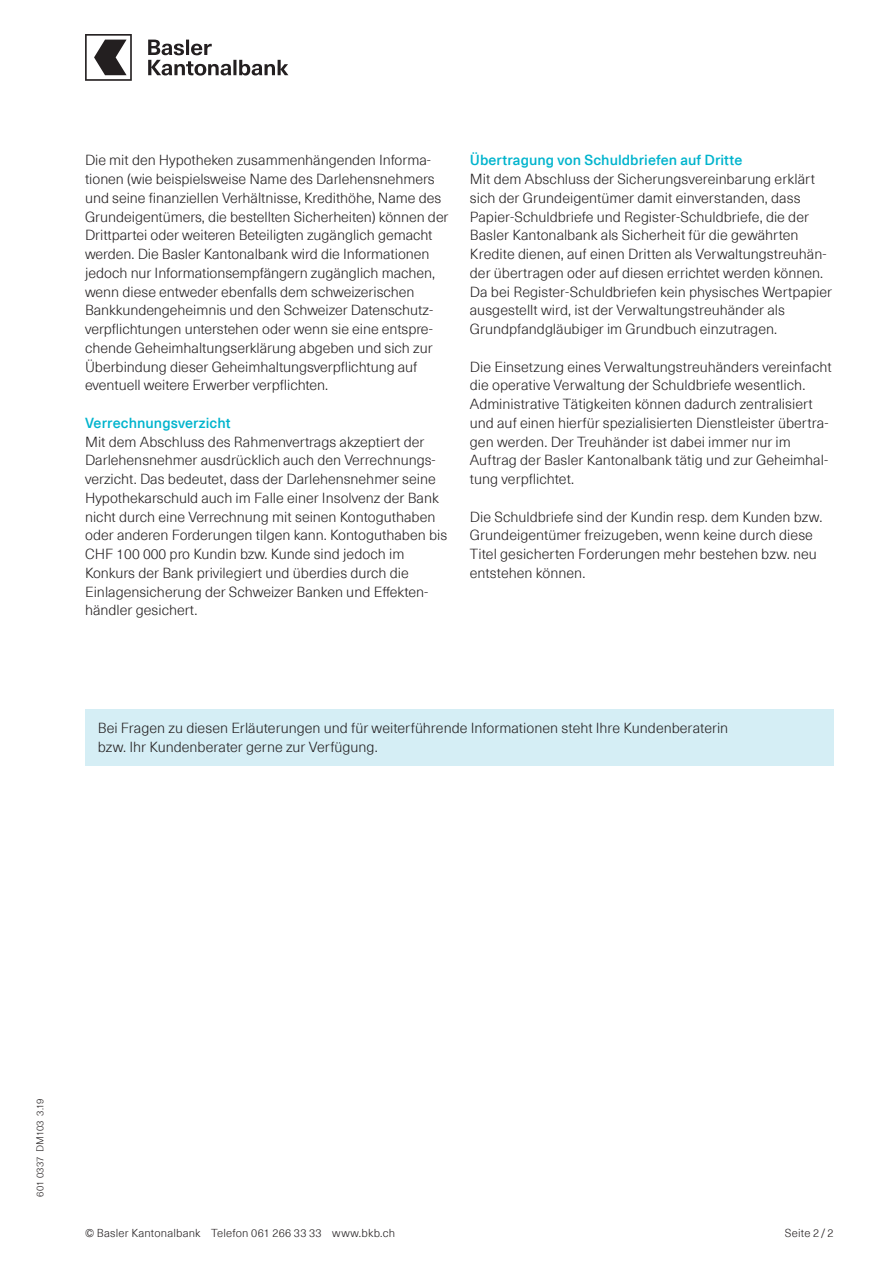
<style>
.page{position:relative;width:893px;height:1263px;background:#fff}
.page>*{position:absolute;margin:0;border:0;box-sizing:border-box;transform-origin:0 0}
.t1{font:300 14.25px/18.8px "Neue Haas Unica Pro";color:#231f20}
.t2{font:500 14.25px "Neue Haas Unica Pro";letter-spacing:.005em;color:#00b4cd}
.t3{font:300 11.25px "Neue Haas Unica Pro";letter-spacing:.015em;color:#231f20}
.t4{font:300 9.75px "Neue Haas Unica Pro";letter-spacing:.01em;color:#231f20}
</style>
<div class="page">
<svg style="left:85px;top:34px;width:203px;height:47px"></svg>
<div style="left:85px;top:709px;width:748px;height:56px;background:#d5eef5"></div>
<p class="t1" style="left:85px;top:151px;width:365px">Die mit den Hypotheken zusammenhängenden Informa&shy;tionen (wie beispielsweise Name des Darlehensnehmers und seine finanziellen Verhältnisse, Kredithöhe, Name des Grundeigentümers, die bestellten Sicherheiten) können der Drittpartei oder weiteren Beteiligten zugänglich gemacht werden. Die Basler Kantonalbank wird die Informationen jedoch nur Informationsempfängern zugänglich machen, wenn diese entweder ebenfalls dem schweizerischen Bankkundengeheimnis und den Schweizer Datenschutz&shy;verpflichtungen unterstehen oder wenn sie eine entspre&shy;chende Geheimhaltungserklärung abgeben und sich zur Überbindung dieser Geheimhaltungsverpflichtung auf eventuell weitere Erwerber verpflichten.</p>
<p class="t2" style="left:85px;top:414px;width:147px">Verrechnungsverzicht</p>
<p class="t1" style="left:85px;top:432px;width:364px">Mit dem Abschluss des Rahmenvertrags akzeptiert der Darlehensnehmer ausdrücklich auch den Verrechnungs&shy;verzicht. Das bedeutet, dass der Darlehensnehmer seine Hypothekarschuld auch im Falle einer Insolvenz der Bank nicht durch eine Verrechnung mit seinen Kontoguthaben oder anderen Forderungen tilgen kann. Kontoguthaben bis CHF 100 000 pro Kundin bzw. Kunde sind jedoch im Konkurs der Bank privilegiert und überdies durch die Einlagensicherung der Schweizer Banken und Effekten&shy;händler gesichert.</p>
<p class="t2" style="left:470px;top:152px;width:274px">Übertragung von Schuldbriefen auf Dritte</p>
<p class="t1" style="left:470px;top:170px;width:364px">Mit dem Abschluss der Sicherungsvereinbarung erklärt sich der Grundeigentümer damit einverstanden, dass Papier-Schuldbriefe und Register-Schuldbriefe, die der Basler Kantonalbank als Sicherheit für die gewährten Kredite dienen, auf einen Dritten als Verwaltungstreuhän&shy;der übertragen oder auf diesen errichtet werden können.<br>Da bei Register-Schuldbriefen kein physisches Wertpapier ausgestellt wird, ist der Verwaltungstreuhänder als Grundpfandgläubiger im Grundbuch einzutragen.</p>
<p class="t1" style="left:470px;top:357px;width:363px">Die Einsetzung eines Verwaltungstreuhänders vereinfacht die operative Verwaltung der Schuldbriefe wesentlich.<br>Administrative Tätigkeiten können dadurch zentralisiert und auf einen hierfür spezialisierten Dienstleister übertra&shy;gen werden. Der Treuhänder ist dabei immer nur im Auftrag der Basler Kantonalbank tätig und zur Geheimhal&shy;tung verpflichtet.</p>
<p class="t1" style="left:470px;top:507px;width:354px">Die Schuldbriefe sind der Kundin resp. dem Kunden bzw.<br>Grundeigentümer freizugeben, wenn keine durch diese Titel gesicherten Forderungen mehr bestehen bzw. neu entstehen können.</p>
<p class="t1" style="left:98px;top:719px;width:632px">Bei Fragen zu diesen Erläuterungen und für weiterführende Informationen steht Ihre Kundenberaterin bzw. Ihr Kundenberater gerne zur Verfügung.</p>
<p class="t4" style="left:34px;top:1197px;width:100px;rotate:-90deg">601 0337 DM103 3.19</p>
<p class="t3" style="left:85px;top:1227px;width:312px">© Basler Kantonalbank Telefon 061 266 33 33 www.bkb.ch</p>
<p class="t3" style="left:785px;top:1227px;width:50px">Seite 2/2</p>
</div>
